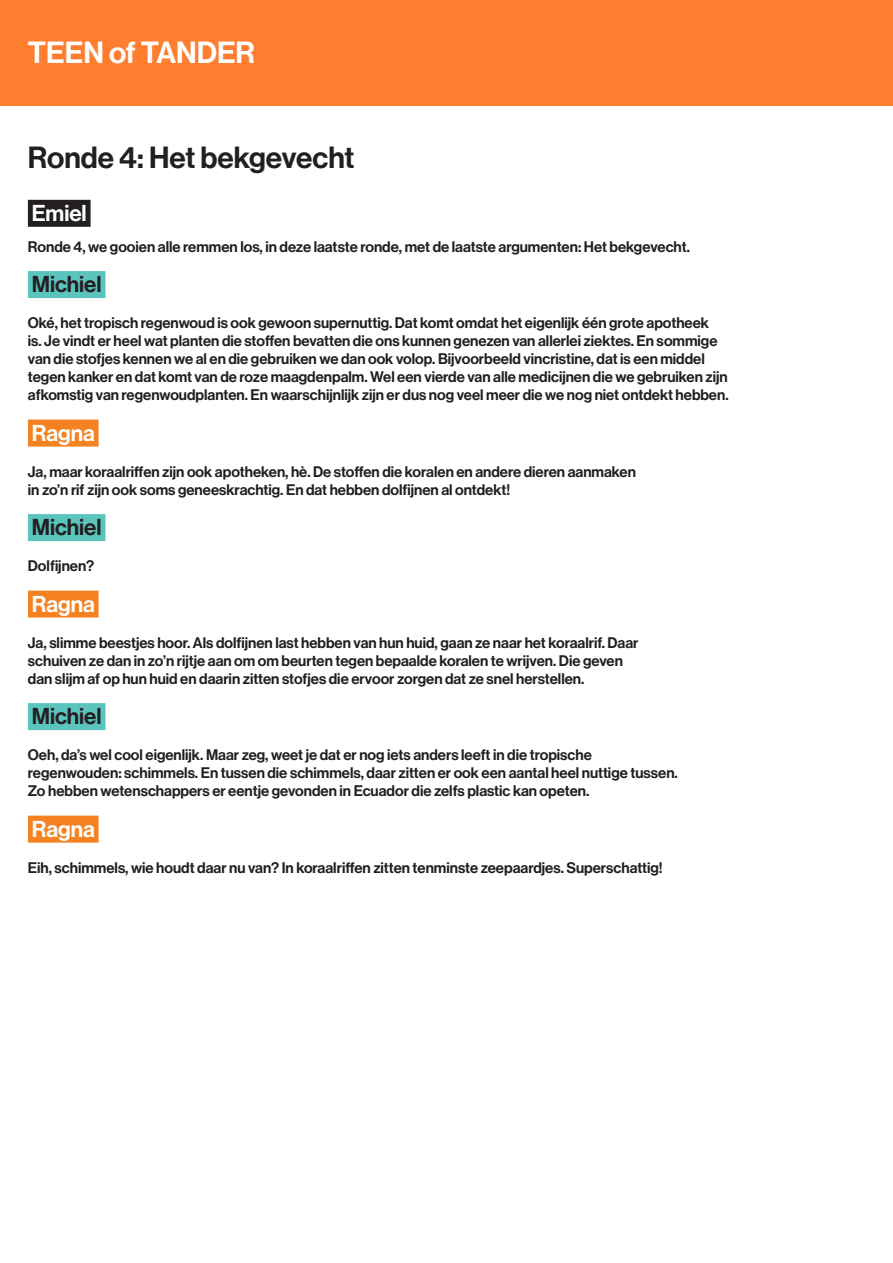
<style>
.page{position:relative;width:893px;height:1263px;background:#fff}
.page>*{position:absolute;margin:0;border:0;box-sizing:border-box;transform-origin:0 0}
.Titel{font:500 30px "Haas Grot Disp 65";color:#231f20}
.t1{font:500 30px "Haas Grot Disp 65";color:#fff}
.Body{font:500 22.5px "Haas Grot Disp 65";color:#231f20}
.Body-2{font:500 22.5px "Haas Grot Disp 65";color:#fff}
.Titel-2{font:500 22.5px "Haas Grot Disp 65";color:#fff}
.Body-3{font:500 15px/18px "Haas Grot Disp 65";color:#231f20}
</style>
<div class="page">
<div style="left:0;top:0;width:893px;height:105px;background:#ff7d2e"></div>
<div style="left:28px;top:200px;width:63px;height:27px;background:#231f20"></div>
<div style="left:28px;top:271px;width:77px;height:27px;background:#5ac4bd"></div>
<div style="left:28px;top:420px;width:71px;height:27px;background:#f58220"></div>
<div style="left:28px;top:514px;width:77px;height:27px;background:#5ac4bd"></div>
<div style="left:28px;top:591px;width:71px;height:27px;background:#f58220"></div>
<div style="left:28px;top:703px;width:77px;height:27px;background:#5ac4bd"></div>
<div style="left:28px;top:816px;width:71px;height:27px;background:#f58220"></div>
<p class="t1" style="left:28px;top:35px;width:229px">TEEN of TANDER</p>
<p class="Titel" style="left:28px;top:140px;width:328px">Ronde 4: Het bekgevecht</p>
<p class="Titel-2" style="left:32px;top:200px;width:57px">Emiel</p>
<p class="Body-3" style="left:28px;top:238px;width:664px">Ronde 4, we gooien alle remmen los, in deze laatste ronde, met de laatste argumenten: Het bekgevecht.</p>
<p class="Body" style="left:32px;top:271px;width:71px">Michiel</p>
<p class="Body-3" style="left:28px;top:314px;width:702px">Oké, het tropisch regenwoud is ook gewoon supernuttig. Dat komt omdat het eigenlijk één grote apotheek<br>is. Je vindt er heel wat planten die stoffen bevatten die ons kunnen genezen van allerlei ziektes. En sommige van die stofjes kennen we al en die gebruiken we dan ook volop. Bijvoorbeeld vincristine, dat is een middel tegen kanker en dat komt van de roze maagdenpalm. Wel een vierde van alle medicijnen die we gebruiken zijn afkomstig van regenwoudplanten. En waarschijnlijk zijn er dus nog veel meer die we nog niet ontdekt hebben.</p>
<p class="Body-2" style="left:32px;top:420px;width:65px">Ragna</p>
<p class="Body-3" style="left:28px;top:463px;width:610px">Ja, maar koraalriffen zijn ook apotheken, hè. De stoffen die koralen en andere dieren aanmaken in zo’n rif zijn ook soms geneeskrachtig. En dat hebben dolfijnen al ontdekt!</p>
<p class="Body" style="left:32px;top:514px;width:71px">Michiel</p>
<p class="Body-3" style="left:28px;top:557px;width:68px">Dolfijnen?</p>
<p class="Body-2" style="left:32px;top:591px;width:65px">Ragna</p>
<p class="Body-3" style="left:28px;top:634px;width:612px">Ja, slimme beestjes hoor. Als dolfijnen last hebben van hun huid, gaan ze naar het koraalrif. Daar schuiven ze dan in zo’n rijtje aan om om beurten tegen bepaalde koralen te wrijven. Die geven dan slijm af op hun huid en daarin zitten stofjes die ervoor zorgen dat ze snel herstellen.</p>
<p class="Body" style="left:32px;top:703px;width:71px">Michiel</p>
<p class="Body-3" style="left:28px;top:746px;width:651px">Oeh, da’s wel cool eigenlijk. Maar zeg, weet je dat er nog iets anders leeft in die tropische regenwouden: schimmels. En tussen die schimmels, daar zitten er ook een aantal heel nuttige tussen.<br>Zo hebben wetenschappers er eentje gevonden in Ecuador die zelfs plastic kan opeten.</p>
<p class="Body-2" style="left:32px;top:816px;width:65px">Ragna</p>
<p class="Body-3" style="left:28px;top:859px;width:636px">Eih, schimmels, wie houdt daar nu van? In koraalriffen zitten tenminste zeepaardjes. Superschattig!</p>
</div>
